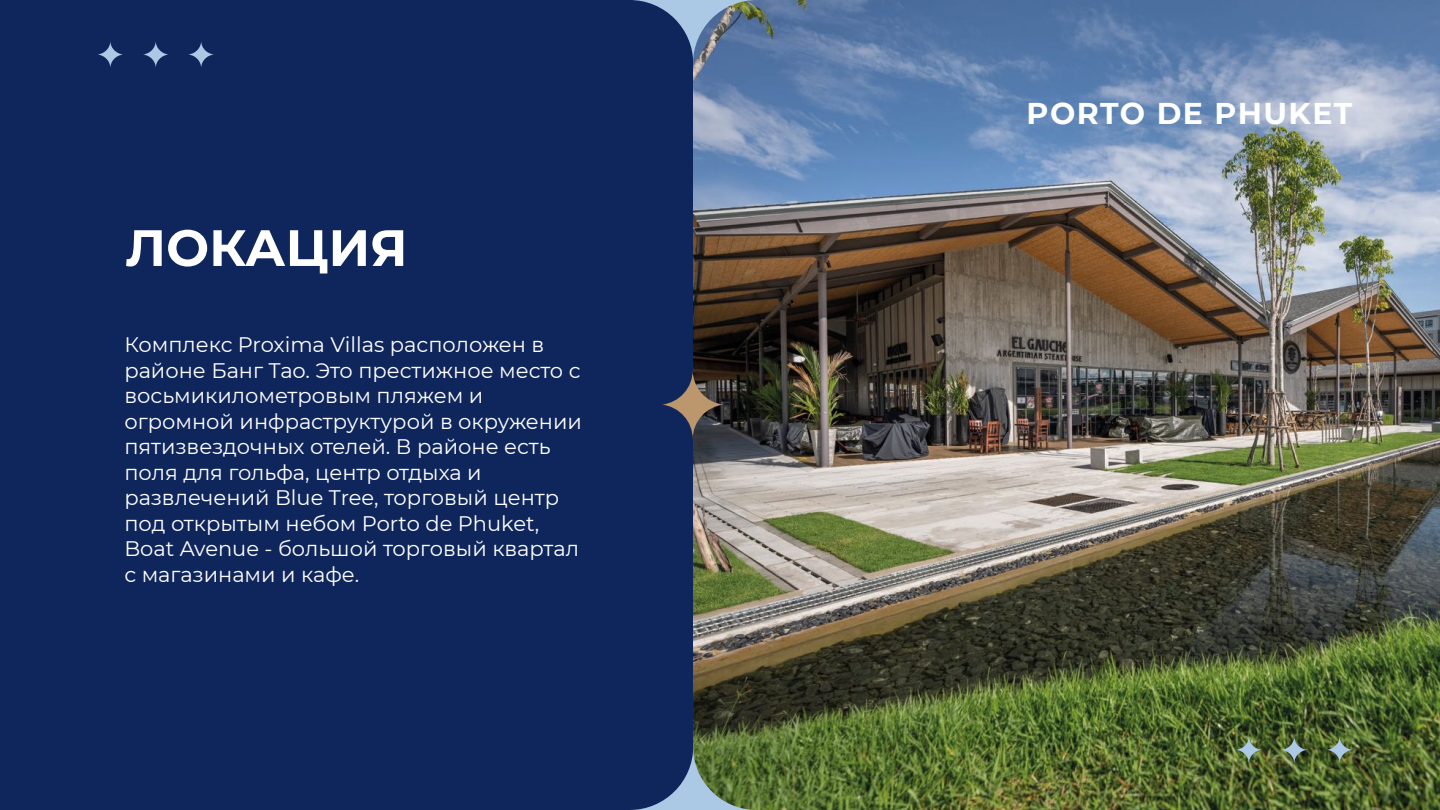
<style>
.page{position:relative;width:1440px;height:810px;background:#fff}
.page>*{position:absolute;margin:0;border:0;box-sizing:border-box;transform-origin:0 0}
.t1{font:700 51px "Montserrat";color:#fff}
.t2{font:700 30px "Montserrat";letter-spacing:.05em;color:#fff}
.t3{font:21px/25.5px "Montserrat";color:#fff}
</style>
<div class="page">
<div style="left:0;top:0;width:693px;height:810px;background:#0f265c"></div>
<img style="left:693px;top:0;width:747px;height:810px">
<svg style="left:188px;top:41px;width:26px;height:27px"></svg>
<svg style="left:143px;top:41px;width:26px;height:27px"></svg>
<svg style="left:98px;top:41px;width:25px;height:27px"></svg>
<svg style="left:1327px;top:736px;width:25px;height:28px"></svg>
<svg style="left:1281px;top:736px;width:26px;height:28px"></svg>
<svg style="left:1236px;top:736px;width:26px;height:28px"></svg>
<svg style="left:662px;top:370px;width:61px;height:69px;background:#514d54"></svg>
<h1 class="t1" style="left:125px;top:217px;width:284px">ЛОКАЦИЯ</h1>
<p class="t3" style="left:124px;top:332px;width:459px">Комплекс Proxima Villas расположен в районе Банг Тао. Это престижное место с восьмикилометровым пляжем и огромной инфраструктурой в окружении пятизвездочных отелей. В районе есть поля для гольфа, центр отдыха и развлечений Blue Tree, торговый центр под открытым небом Porto de Phuket, Boat Avenue - большой торговый квартал с магазинами и кафе.</p>
<h2 class="t2" style="left:1027px;top:95px;width:327px">PORTO DE PHUKET</h2>
</div>
